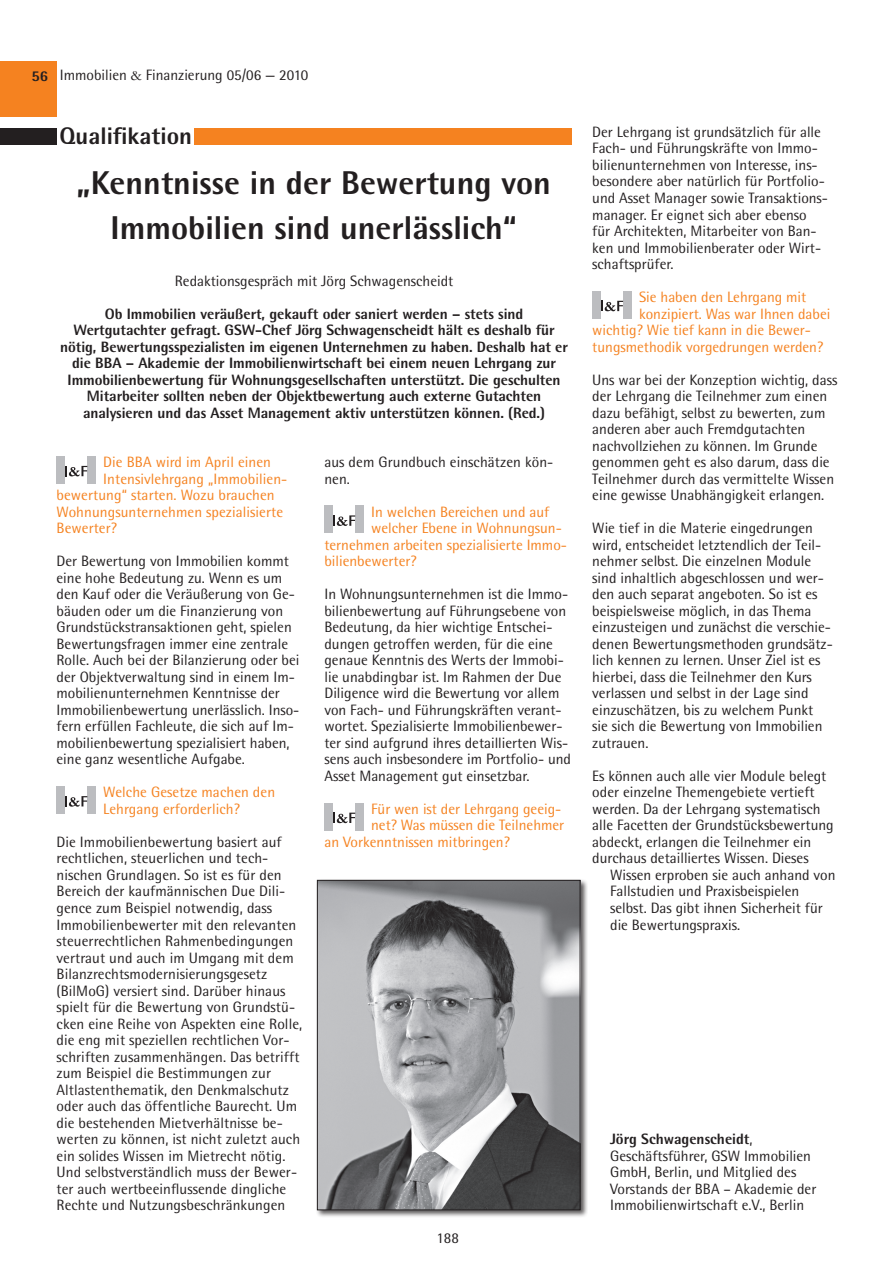
<style>
.page{position:relative;width:895px;height:1272px;background:#fff}
.page>*{position:absolute;margin:0;border:0;box-sizing:border-box;transform-origin:0 0}
.t1{font:800 33px/45px "Rotis Semi Sans";color:#231f20;text-align:center}
.t2{font:800 24px "Rotis Semi Sans";color:#231f20}
.t3{font:15px/16.5px "Rotis Semi Sans";color:#231f20}
.t4{font:15px/16.5px "Rotis Semi Sans";color:#f58220}
.t5{font:800 15px/16.5px "Rotis Semi Sans";letter-spacing:-.005em;color:#231f20;text-align:center}
.s1{font-weight:800}
.s2{font-family:"Garamond"}
</style>
<div class="page">
<div style="left:0;top:62px;width:57px;height:55px;background:#f58220"></div>
<div style="left:87px;top:456px;width:9px;height:27px;background:#bcbdc0"></div>
<div style="left:57px;top:456px;width:8px;height:27px;background:#bcbdc0"></div>
<svg style="left:65px;top:466px;width:22px;height:10px"></svg>
<div style="left:87px;top:786px;width:9px;height:27px;background:#bcbdc0"></div>
<div style="left:57px;top:786px;width:8px;height:27px;background:#bcbdc0"></div>
<svg style="left:65px;top:796px;width:22px;height:10px"></svg>
<div style="left:355px;top:505px;width:9px;height:28px;background:#bcbdc0"></div>
<div style="left:324px;top:505px;width:9px;height:28px;background:#bcbdc0"></div>
<svg style="left:333px;top:515px;width:22px;height:11px"></svg>
<div style="left:355px;top:802px;width:9px;height:28px;background:#bcbdc0"></div>
<div style="left:324px;top:802px;width:9px;height:28px;background:#bcbdc0"></div>
<svg style="left:333px;top:812px;width:22px;height:11px"></svg>
<div style="left:623px;top:291px;width:8px;height:27px;background:#bcbdc0"></div>
<div style="left:592px;top:291px;width:9px;height:27px;background:#bcbdc0"></div>
<svg style="left:601px;top:301px;width:22px;height:10px"></svg>
<div style="left:315px;top:878px;width:273px;height:339px;background:#231f20;opacity:.75"></div>
<img style="left:319px;top:881px;width:259px;height:326px">
<div style="left:317px;top:879px;width:263px;height:330px;border:1px solid #231f20"></div>
<div style="left:0;top:127px;width:57px;height:17px;background:#231f20"></div>
<div style="left:194px;top:127px;width:377px;height:17px;background:#f58220"></div>
<p class="t3" style="left:31px;top:67px;width:278px"><span class="s1">56</span> Immobilien <span class="s2">&amp;</span> Finanzierung 05/06 — 2010</p>
<h2 class="t2" style="left:60px;top:121px;width:134px">Qualifikation</h2>
<h1 class="t1" style="left:77px;top:160px;width:476px">„Kenntnisse in der Bewertung von<br>Immobilien sind unerlässlich“</h1>
<p class="t3" style="left:175px;top:272px;width:280px">Redaktionsgespräch mit Jörg Schwagenscheidt</p>
<p class="t5" style="left:60px;top:305px;width:509px">Ob Immobilien veräußert, gekauft oder saniert werden – stets sind Wertgutachter gefragt. GSW-Chef Jörg Schwagenscheidt hält es deshalb für nötig, Bewertungsspezialisten im eigenen Unternehmen zu haben. Deshalb hat er die BBA – Akademie der Immobilienwirtschaft bei einem neuen Lehrgang zur Immobilienbewertung für Wohnungsgesellschaften unterstützt. Die geschulten Mitarbeiter sollten neben der Objektbewertung auch externe Gutachten analysieren und das Asset Management aktiv unterstützen können. (Red.)</p>
<p class="t3" style="left:324px;top:453px;width:230px">aus dem Grundbuch einschätzen kön&shy;nen.</p>
<p class="t4" style="left:371px;top:503px;width:180px">In welchen Bereichen und auf</p>
<p class="t4" style="left:371px;top:519px;width:192px">welcher Ebene in Wohnungsun-</p>
<p class="t4" style="left:324px;top:536px;width:244px">ternehmen arbeiten spezialisierte Immo-</p>
<p class="t4" style="left:324px;top:552px;width:94px">bilienbewerter?</p>
<p class="t3" style="left:324px;top:585px;width:248px">In Wohnungsunternehmen ist die Immo&shy;bilienbewertung auf Führungsebene von Bedeutung, da hier wichtige Entschei&shy;dungen getroffen werden, für die eine genaue Kenntnis des Werts der Immobi&shy;lie unabdingbar ist. Im Rahmen der Due Diligence wird die Bewertung vor allem von Fach- und Führungskräften verant&shy;wortet. Spezialisierte Immobilienbewer&shy;ter sind aufgrund ihres detaillierten Wis&shy;sens auch insbesondere im Portfolio- und Asset Management gut einsetzbar.</p>
<p class="t4" style="left:371px;top:800px;width:192px">Für wen ist der Lehrgang geeig-</p>
<p class="t4" style="left:371px;top:816px;width:195px">net? Was müssen die Teilnehmer</p>
<p class="t4" style="left:324px;top:833px;width:187px">an Vorkenntnissen mitbringen?</p>
<p class="t4" style="left:103px;top:453px;width:169px">Die BBA wird im April einen</p>
<p class="t4" style="left:103px;top:470px;width:186px">Intensivlehrgang „Immobilien-</p>
<p class="t4" style="left:57px;top:486px;width:220px">bewertung“ starten. Wozu brauchen</p>
<p class="t4" style="left:57px;top:503px;width:228px">Wohnungsunternehmen spezialisierte</p>
<p class="t4" style="left:57px;top:519px;width:62px">Bewerter?</p>
<p class="t3" style="left:57px;top:552px;width:244px">Der Bewertung von Immobilien kommt eine hohe Bedeutung zu. Wenn es um den Kauf oder die Veräußerung von Ge&shy;bäuden oder um die Finanzierung von Grundstückstransaktionen geht, spielen Bewertungsfragen immer eine zentrale Rolle. Auch bei der Bilanzierung oder bei der Objektverwaltung sind in einem Im&shy;mobilienunternehmen Kenntnisse der Immobilienbewertung unerlässlich. Inso&shy;fern erfüllen Fachleute, die sich auf Im&shy;mobilienbewertung spezialisiert haben, eine ganz wesentliche Aufgabe.</p>
<p class="t4" style="left:103px;top:783px;width:173px">Welche Gesetze machen den<br>Lehrgang erforderlich?</p>
<p class="t3" style="left:57px;top:833px;width:247px">Die Immobilienbewertung basiert auf rechtlichen, steuerlichen und tech&shy;nischen Grundlagen. So ist es für den Bereich der kaufmännischen Due Dili&shy;gence zum Beispiel notwendig, dass Immobilienbewerter mit den relevanten steuerrechtlichen Rahmenbedingungen vertraut und auch im Umgang mit dem Bilanzrechtsmodernisierungsgesetz (BilMoG) versiert sind. Darüber hinaus spielt für die Bewertung von Grundstü&shy;cken eine Reihe von Aspekten eine Rolle, die eng mit speziellen rechtlichen Vor&shy;schriften zusammenhängen. Das betrifft zum Beispiel die Bestimmungen zur Altlastenthematik, den Denkmalschutz oder auch das öffentliche Baurecht. Um die bestehenden Mietverhältnisse be&shy;werten zu können, ist nicht zuletzt auch ein solides Wissen im Mietrecht nötig.<br>Und selbstverständlich muss der Bewer&shy;ter auch wertbeeinflussende dingliche Rechte und Nutzungsbeschränkungen</p>
<p class="t3" style="left:436px;top:1229px;width:24px">188</p>
<p class="t3" style="left:592px;top:123px;width:237px">Der Lehrgang ist grundsätzlich für alle Fach- und Führungskräfte von Immo&shy;bilienunternehmen von Interesse, ins&shy;besondere aber natürlich für Portfolio&shy;und Asset Manager sowie Transaktions&shy;manager. Er eignet sich aber ebenso für Architekten, Mitarbeiter von Ban&shy;ken und Immobilienberater oder Wirt&shy;schaftsprüfer.</p>
<p class="t4" style="left:639px;top:288px;width:169px">Sie haben den Lehrgang mit</p>
<p class="t4" style="left:639px;top:305px;width:193px">konzipiert. Was war Ihnen dabei</p>
<p class="t4" style="left:592px;top:321px;width:220px">wichtig? Wie tief kann in die Bewer-</p>
<p class="t4" style="left:592px;top:338px;width:232px">tungsmethodik vorgedrungen werden?</p>
<p class="t3" style="left:592px;top:371px;width:246px">Uns war bei der Konzeption wichtig, dass der Lehrgang die Teilnehmer zum einen dazu befähigt, selbst zu bewerten, zum anderen aber auch Fremdgutachten nachvollziehen zu können. Im Grunde genommen geht es also darum, dass die Teilnehmer durch das vermittelte Wissen eine gewisse Unabhängigkeit erlangen.</p>
<p class="t3" style="left:592px;top:519px;width:242px">Wie tief in die Materie eingedrungen wird, entscheidet letztendlich der Teil&shy;nehmer selbst. Die einzelnen Module sind inhaltlich abgeschlossen und wer&shy;den auch separat angeboten. So ist es beispielsweise möglich, in das Thema einzusteigen und zunächst die verschie&shy;denen Bewertungsmethoden grundsätz&shy;lich kennen zu lernen. Unser Ziel ist es hierbei, dass die Teilnehmer den Kurs verlassen und selbst in der Lage sind einzuschätzen, bis zu welchem Punkt<br>sie sich die Bewertung von Immobilien zutrauen.</p>
<p class="t3" style="left:592px;top:767px;width:243px">Es können auch alle vier Module belegt oder einzelne Themengebiete vertieft werden. Da der Lehrgang systematisch alle Facetten der Grundstücksbewertung abdeckt, erlangen die Teilnehmer ein durchaus detailliertes Wissen. Dieses</p>
<p class="t3" style="left:610px;top:866px;width:227px">Wissen erproben sie auch anhand von Fallstudien und Praxisbeispielen selbst. Das gibt ihnen Sicherheit für die Bewertungspraxis.</p>
<p class="t3" style="left:610px;top:1130px;width:208px"><span class="s1">Jörg Schwagenscheidt</span>,<br>Geschäftsführer, GSW Immobilien<br>GmbH, Berlin, und Mitglied des<br>Vorstands der BBA – Akademie der<br>Immobilienwirtschaft e.V., Berlin</p>
</div>
